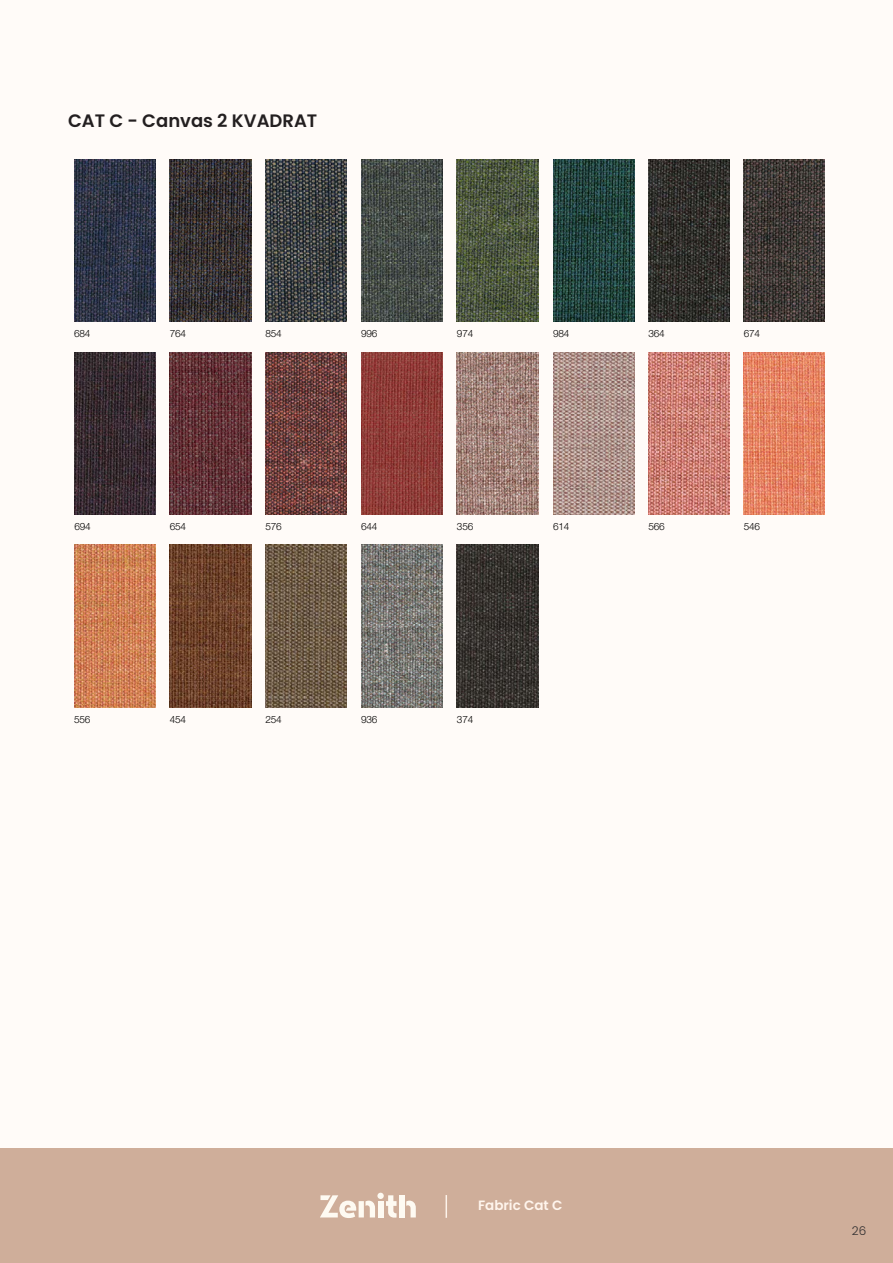
<style>
.page{position:relative;width:893px;height:1263px;background:#fffbf8}
.page>*{position:absolute;margin:0;border:0;box-sizing:border-box;transform-origin:0 0}
.PRODUCT_NAME{font:600 18px "Poppins";color:#231f20}
.PRODUCT_NAME_BOTTOM{font:600 13.5px "Poppins";color:#fff5ed}
.t1{font:300 12px "Poppins";color:#312f30}
.t2{font:300 10.05px "Helvetica Neue LT Std";letter-spacing:-.02em;color:#000}
</style>
<div class="page">
<div style="left:0;top:1148px;width:893px;height:115px;background:#cfae9a"></div>
<svg style="left:446px;top:1195px;width:1px;height:23px"></svg>
<img style="left:265px;top:159px;width:82px;height:163px">
<img style="left:170px;top:159px;width:81px;height:163px">
<img style="left:74px;top:352px;width:82px;height:162px">
<img style="left:74px;top:159px;width:81px;height:163px">
<img style="left:744px;top:159px;width:81px;height:163px">
<img style="left:170px;top:352px;width:81px;height:162px">
<img style="left:361px;top:352px;width:81px;height:162px">
<img style="left:553px;top:352px;width:81px;height:162px">
<img style="left:265px;top:352px;width:82px;height:162px">
<img style="left:648px;top:352px;width:82px;height:162px">
<img style="left:74px;top:545px;width:81px;height:162px">
<img style="left:744px;top:352px;width:81px;height:162px">
<img style="left:170px;top:545px;width:81px;height:162px">
<img style="left:648px;top:159px;width:82px;height:163px">
<img style="left:457px;top:352px;width:81px;height:162px">
<img style="left:265px;top:545px;width:82px;height:162px">
<img style="left:361px;top:159px;width:81px;height:163px">
<img style="left:553px;top:159px;width:81px;height:163px">
<img style="left:457px;top:159px;width:81px;height:163px">
<img style="left:361px;top:545px;width:81px;height:162px">
<img style="left:457px;top:545px;width:81px;height:162px">
<div style="left:378px;top:1201px;width:5px;height:16px;background:#fefaf2"></div>
<div style="left:377px;top:1193px;width:7px;height:6px;background:#fefaf2;border-radius:50%"></div>
<svg style="left:386px;top:1195px;width:11px;height:23px"></svg>
<div style="left:399px;top:1195px;width:6px;height:22px;background:#fefaf2"></div>
<svg style="left:406px;top:1200px;width:10px;height:17px"></svg>
<svg style="left:320px;top:1195px;width:55px;height:23px"></svg>
<p class="PRODUCT_NAME" style="left:68px;top:111px;width:251px">CAT C - Canvas 2 KVADRAT</p>
<p class="t2" style="left:74px;top:327px;width:18px">684</p>
<p class="t2" style="left:744px;top:327px;width:18px">674</p>
<p class="t2" style="left:170px;top:327px;width:18px">764</p>
<p class="t2" style="left:265px;top:327px;width:18px">854</p>
<p class="t2" style="left:361px;top:327px;width:18px">996</p>
<p class="t2" style="left:457px;top:327px;width:18px">974</p>
<p class="t2" style="left:553px;top:327px;width:18px">984</p>
<p class="t2" style="left:648px;top:327px;width:18px">364</p>
<p class="t2" style="left:74px;top:520px;width:18px">694</p>
<p class="t2" style="left:74px;top:713px;width:18px">556</p>
<p class="t2" style="left:170px;top:520px;width:18px">654</p>
<p class="t2" style="left:265px;top:520px;width:18px">576</p>
<p class="t2" style="left:361px;top:520px;width:18px">644</p>
<p class="t2" style="left:553px;top:520px;width:18px">614</p>
<p class="t2" style="left:648px;top:520px;width:18px">566</p>
<p class="t2" style="left:457px;top:520px;width:18px">356</p>
<p class="t2" style="left:170px;top:713px;width:18px">454</p>
<p class="t2" style="left:265px;top:713px;width:18px">254</p>
<p class="t2" style="left:361px;top:713px;width:18px">936</p>
<p class="t2" style="left:457px;top:713px;width:18px">374</p>
<p class="t2" style="left:744px;top:520px;width:18px">546</p>
<p class="PRODUCT_NAME_BOTTOM" style="left:478px;top:1198px;width:86px">Fabric Cat C</p>
<p class="t1" style="left:852px;top:1224px;width:16px">26</p>
</div>
